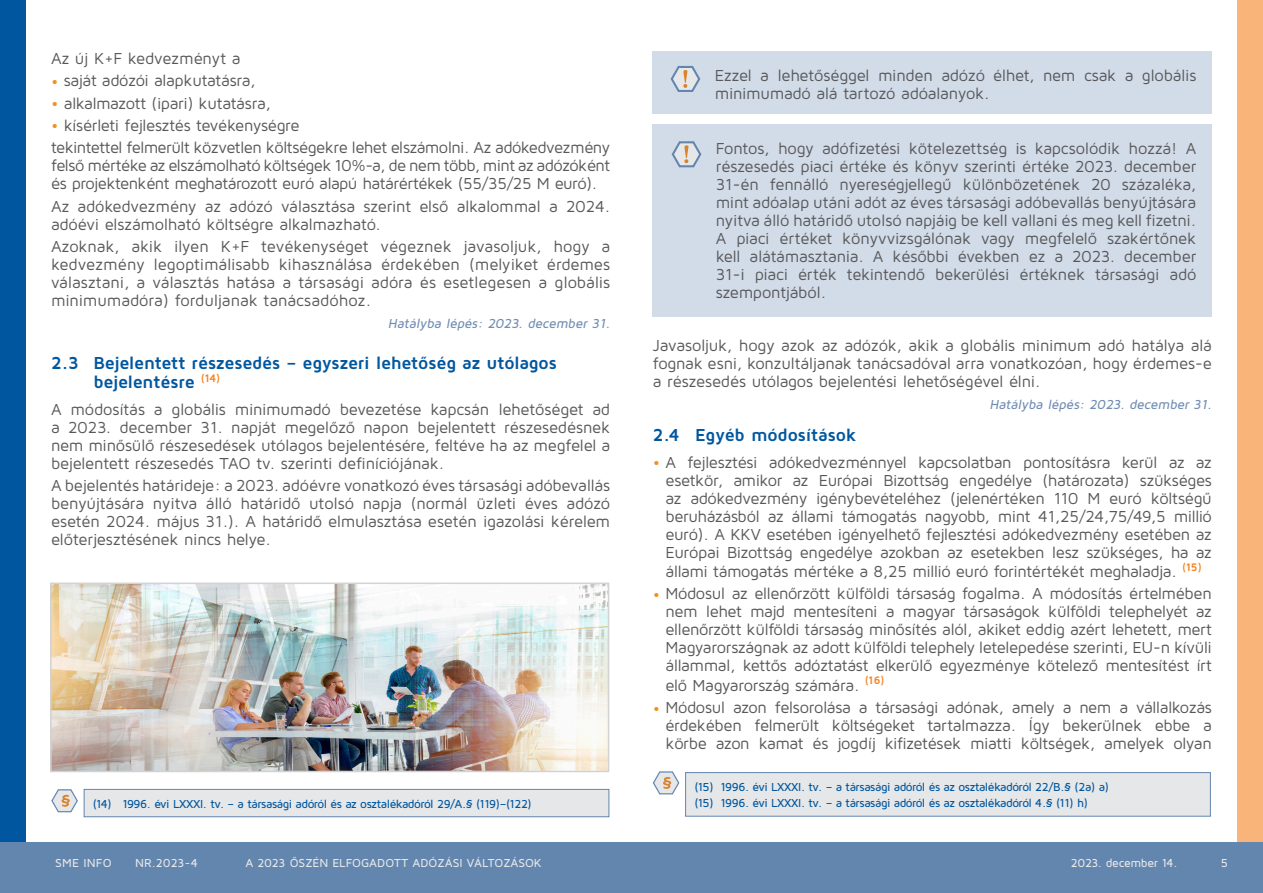
<style>
.page{position:relative;width:1263px;height:893px;background:#fff}
.page>*{position:absolute;margin:0;border:0;box-sizing:border-box;transform-origin:0 0}
.Heading_3a_blue{font:700 18px/19.5px "Maven Pro";letter-spacing:-.015em;color:#01579f}
.Body_text{font:16.5px/18px "Maven Pro";letter-spacing:-.02em;color:#57585a;text-align:justify}
.Hataélyba_lépés{font:italic 500 13.5px "Maven Pro";color:#728eb3}
.Footnote_text_blue{font:500 12px "Maven Pro";letter-spacing:-.045em;color:#01579f}
.t1{font:500 12px "Maven Pro";letter-spacing:-.01em;color:#e6e7e9}
.t2{font:500 12px "Maven Pro";letter-spacing:-.03em;color:#e6e7e9}
.s1{font-size:18px;color:#f4901d}
</style>
<div class="page">
<div style="left:0;top:842px;width:1263px;height:51px;background:#6386ae"></div>
<div style="left:0;top:0;width:26px;height:842px;background:#01579f"></div>
<div style="left:1237px;top:0;width:26px;height:842px;background:#f9b479"></div>
<div style="left:653px;top:51px;width:559px;height:63px;background:#d2dbe8"></div>
<svg style="left:670px;top:66px;width:31px;height:26px"></svg>
<div style="left:653px;top:124px;width:559px;height:192px;background:#d2dbe8"></div>
<svg style="left:671px;top:141px;width:31px;height:27px"></svg>
<svg style="left:51px;top:789px;width:27px;height:24px"></svg>
<div style="left:84px;top:789px;width:525px;height:28px;background:#e6e7e9"></div>
<div style="left:84px;top:789px;width:525px;height:28px;border:1px solid #6386ae"></div>
<svg style="left:652px;top:771px;width:28px;height:24px"></svg>
<div style="left:685px;top:773px;width:525px;height:43px;background:#e6e7e9"></div>
<div style="left:685px;top:772px;width:526px;height:45px;border:1px solid #6386ae"></div>
<img style="left:53px;top:586px;width:553px;height:183px">
<div style="left:50px;top:583px;width:559px;height:189px;border:2px solid #d1d2d4"></div>
<p class="Body_text" style="left:51px;top:49px;width:191px">Az új K+F kedvezményt a</p>
<p class="Body_text" style="left:51px;top:71px;width:206px"><span class="s1">•</span> saját adózói alapkutatásra,</p>
<p class="Body_text" style="left:51px;top:93px;width:221px"><span class="s1">•</span> alkalmazott (ipari) kutatásra,</p>
<p class="Body_text" style="left:51px;top:116px;width:250px"><span class="s1">•</span> kísérleti fejlesztés tevékenységre</p>
<p class="Body_text" style="left:51px;top:138px;width:561px">tekintettel felmerült közvetlen költségekre lehet elszámolni. Az adókedvezmény felső mértéke az elszámolható költségek 10%-a, de nem több, mint az adózóként és projektenként meghatározott euró alapú határértékek (55/35/25 M euró).</p>
<p class="Body_text" style="left:51px;top:196px;width:561px">Az adókedvezmény az adózó választása szerint első alkalommal a 2024. adóévi elszámolható költségre alkalmazható.</p>
<p class="Body_text" style="left:51px;top:237px;width:561px">Azoknak, akik ilyen K+F tevékenységet végeznek javasoljuk, hogy a kedvezmény legoptimálisabb kihasználása érdekében (melyiket érdemes választani, a választás hatása a társasági adóra és esetlegesen a globális minimumadóra) forduljanak tanácsadóhoz.</p>
<p class="Hataélyba_lépés" style="left:388px;top:315px;width:227px">Hatályba lépés: 2023. december 31.</p>
<p class="Heading_3a_blue" style="left:94px;top:352px;width:465px;text-indent:-43px">2.3 Bejelentett részesedés – egyszeri lehetőség az utólagos bejelentésre <sup>(14)</sup></p>
<p class="Body_text" style="left:51px;top:399px;width:561px">A módosítás a globális minimumadó bevezetése kapcsán lehetőséget ad a 2023. december 31. napját megelőző napon bejelentett részesedésnek nem minősülő részesedések utólagos bejelentésére, feltéve ha az megfelel a bejelentett részesedés TAO tv. szerinti definíciójának.</p>
<p class="Body_text" style="left:51px;top:476px;width:561px">A bejelentés határideje: a 2023. adóévre vonatkozó éves társasági adóbevallás benyújtására nyitva álló határidő utolsó napja (normál üzleti éves adózó esetén 2024. május 31.). A határidő elmulasztása esetén igazolási kérelem előterjesztésének nincs helye.</p>
<p class="Footnote_text_blue" style="left:93px;top:796px;width:440px">(14) 1996. évi LXXXI. tv. – a társasági adóról és az osztalékadóról 29/A.§ (119)–(122)</p>
<p class="Body_text" style="left:715px;top:66px;width:483px">Ezzel a lehetőséggel minden adózó élhet, nem csak a globális minimumadó alá tartozó adóalanyok.</p>
<p class="Body_text" style="left:716px;top:139px;width:482px">Fontos, hogy adófizetési kötelezettség is kapcsolódik hozzá! A részesedés piaci értéke és könyv szerinti értéke 2023. december 31-én fennálló nyereségjellegű különbözetének 20 százaléka, mint adóalap utáni adót az éves társasági adóbevallás benyújtására nyitva álló határidő utolsó napjáig be kell vallani és meg kell fizetni.<br>A piaci értéket könyvvizsgálónak vagy megfelelő szakértőnek kell alátámasztania. A későbbi években ez a 2023. december 31-i piaci érték tekintendő bekerülési értéknek társasági adó szempontjából.</p>
<p class="Body_text" style="left:653px;top:336px;width:561px">Javasoljuk, hogy azok az adózók, akik a globális minimum adó hatálya alá fognak esni, konzultáljanak tanácsadóval arra vonatkozóan, hogy érdemes-e a részesedés utólagos bejelentési lehetőségével élni.</p>
<p class="Hataélyba_lépés" style="left:990px;top:396px;width:227px">Hatályba lépés: 2023. december 31.</p>
<p class="Heading_3a_blue" style="left:653px;top:424px;width:205px">2.4 Egyéb módosítások</p>
<p class="Body_text" style="left:665px;top:452px;width:548px;text-indent:-13px"><span class="s1">•</span> A fejlesztési adókedvezménnyel kapcsolatban pontosításra kerül az az esetkör, amikor az Európai Bizottság engedélye (határozata) szükséges az adókedvezmény igénybevételéhez (jelenértéken 110 M euró költségű beruházásból az állami támogatás nagyobb, mint 41,25/24,75/49,5 millió euró). A KKV esetében igényelhető fejlesztési adókedvezmény esetében az Európai Bizottság engedélye azokban az esetekben lesz szükséges, ha az</p>
<p class="Body_text" style="left:665px;top:562px;width:538px">állami támogatás mértéke a 8,25 millió euró forintértékét meghaladja. <sup>(15)</sup></p>
<p class="Body_text" style="left:665px;top:584px;width:548px;text-indent:-13px"><span class="s1">•</span> Módosul az ellenőrzött külföldi társaság fogalma. A módosítás értelmében nem lehet majd mentesíteni a magyar társaságok külföldi telephelyét az ellenőrzött külföldi társaság minősítés alól, akiket eddig azért lehetett, mert Magyarországnak az adott külföldi telephely letelepedése szerinti, EU-n kívüli állammal, kettős adóztatást elkerülő egyezménye kötelező mentesítést írt</p>
<p class="Body_text" style="left:665px;top:676px;width:221px">elő Magyarország számára. <sup>(16)</sup></p>
<p class="Body_text" style="left:665px;top:698px;width:548px;text-indent:-13px"><span class="s1">•</span> Módosul azon felsorolása a társasági adónak, amely a nem a vállalkozás érdekében felmerült költségeket tartalmazza. Így bekerülnek ebbe a körbe azon kamat és jogdíj kifizetések miatti költségek, amelyek olyan</p>
<p class="Footnote_text_blue" style="left:694px;top:779px;width:416px">(15) 1996. évi LXXXI. tv. – a társasági adóról és az osztalékadóról 22/B.§ (2a) a)</p>
<p class="Footnote_text_blue" style="left:694px;top:796px;width:395px">(15) 1996. évi LXXXI. tv. – a társasági adóról és az osztalékadóról 4.§ (11) h)</p>
<p class="t1" style="left:55px;top:856px;width:58px">SME INFO</p>
<p class="t1" style="left:135px;top:856px;width:64px">Nr.2023-4</p>
<p class="t1" style="left:246px;top:856px;width:298px">A 2023 őszén ELFOGADOTT ADÓZÁSI VÁLTOZÁSOK</p>
<p class="t2" style="left:1071px;top:856px;width:108px">2023. december 14.</p>
<p class="t1" style="left:1221px;top:856px;width:9px">5</p>
</div>
